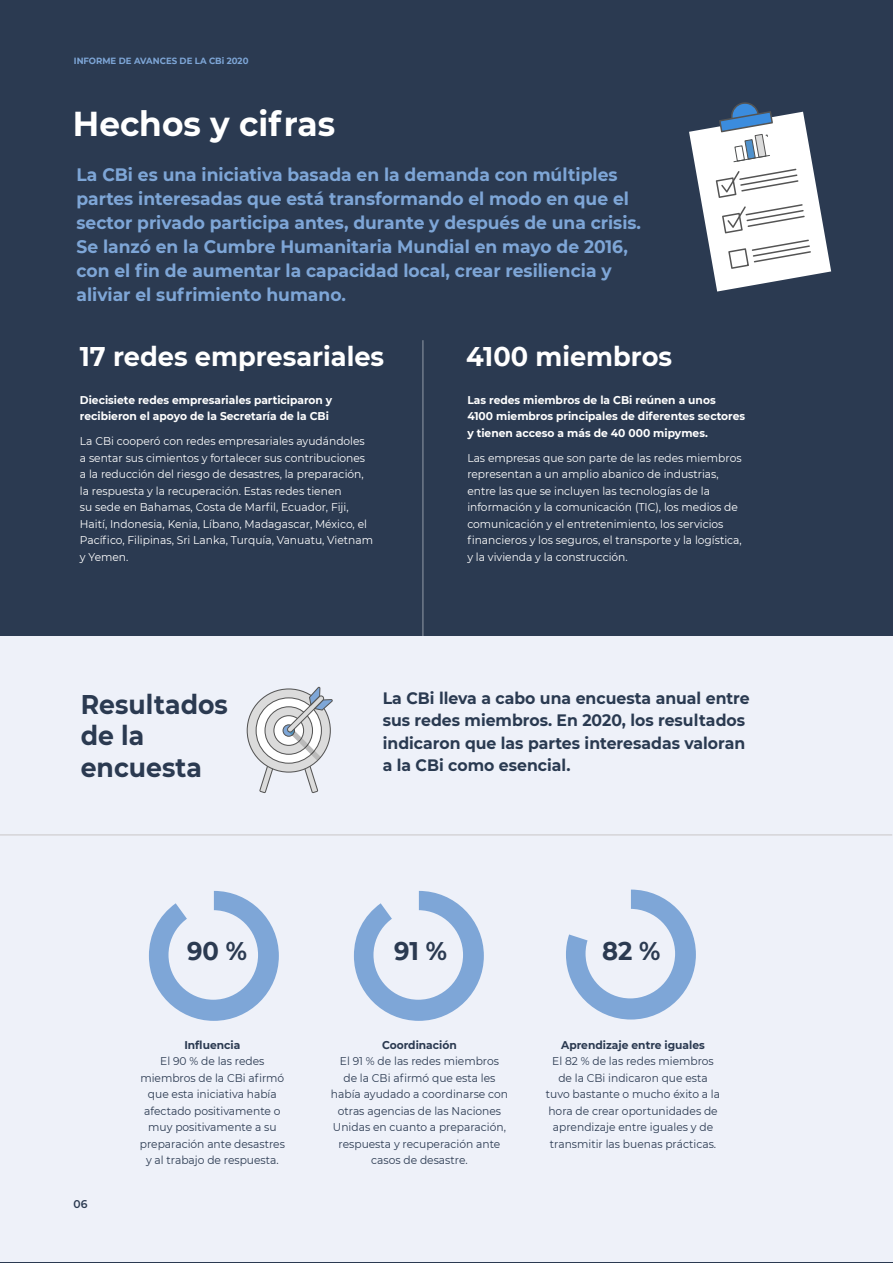
<style>
.page{position:relative;width:893px;height:1263px;background:#2b3a51}
.page>*{position:absolute;margin:0;border:0;box-sizing:border-box;transform-origin:0 0}
.t1{font:700 34.5px "Montserrat";color:#fff;scale:.95 1}
.t2{font:700 27px "Montserrat";color:#fff;scale:.95 1}
.t3{font:700 27px/31.5px "Montserrat";color:#2b3a51;scale:.93 1}
.t4{font:700 25.5px "Montserrat";color:#2b3a51;scale:.95 1}
.t5{font:700 18px/24px "Montserrat";color:#7ea6d7;scale:.95 1}
.t6{font:700 16.5px/22.5px "Montserrat";color:#2a3a51;scale:.95 1}
.t7{font:11.25px/16.5px "Montserrat";color:#fff;scale:.95 1}
.t8{font:11.25px/16.5px "Montserrat";color:#2b3a51;text-align:center;scale:.95 1}
.t9{font:700 11.25px/16.5px "Montserrat";color:#fff;scale:.95 1}
.t10{font:700 11.25px "Montserrat";color:#2b3a51;scale:.95 1}
.t11{font:600 11.25px "Montserrat";color:#2b3a51;scale:.95 1}
.t12{font:700 9px "Montserrat";color:#7ea6d7;scale:.95 1}
</style>
<div class="page">
<hr style="left:423px;top:340px;width:1px;height:318px;background:#fff">
<div style="left:0;top:637px;width:893px;height:625px;background:#eef1f9"></div>
<svg style="left:566px;top:889px;width:130px;height:130px"></svg>
<div style="left:585px;top:909px;width:90px;height:89px;background:#eef1f9;border-radius:50%"></div>
<hr style="left:0;top:834px;width:892px;height:1px;background:#c9c7c8">
<svg style="left:149px;top:891px;width:130px;height:130px"></svg>
<div style="left:168px;top:910px;width:90px;height:90px;background:#eef1f9;border-radius:50%"></div>
<svg style="left:354px;top:891px;width:130px;height:130px"></svg>
<div style="left:373px;top:910px;width:90px;height:90px;background:#eef1f9;border-radius:50%"></div>
<svg style="left:247px;top:687px;width:86px;height:106px"></svg>
<svg style="left:689px;top:102px;width:142px;height:190px"></svg>
<p class="t12" style="left:74px;top:54px;width:185px">INFORME DE AVANCES DE LA CBi 2020</p>
<p class="t1" style="left:73px;top:99px;width:278px">Hechos y cifras</p>
<p class="t5" style="left:77px;top:162px;width:596px">La CBi es una iniciativa basada en la demanda con múltiples partes interesadas que está transformando el modo en que el sector privado participa antes, durante y después de una crisis.<br>Se lanzó en la Cumbre Humanitaria Mundial en mayo de 2016, con el fin de aumentar la capacidad local, crear resiliencia y aliviar el sufrimiento humano.</p>
<p class="t2" style="left:80px;top:337px;width:322px">17 redes empresariales</p>
<p class="t2" style="left:466px;top:337px;width:218px">4100 miembros</p>
<p class="t9" style="left:80px;top:391px;width:267px">Diecisiete redes empresariales participaron y recibieron el apoyo de la Secretaría de la CBi</p>
<p class="t7" style="left:80px;top:433px;width:310px">La CBi cooperó con redes empresariales ayudándoles a sentar sus cimientos y fortalecer sus contribuciones a la reducción del riesgo de desastres, la preparación, la respuesta y la recuperación. Estas redes tienen<br>su sede en Bahamas, Costa de Marfil, Ecuador, Fiji, Haití, Indonesia, Kenia, Líbano, Madagascar, México, el Pacífico, Filipinas, Sri Lanka, Turquía, Vanuatu, Vietnam y Yemen.</p>
<p class="t9" style="left:467px;top:391px;width:294px">Las redes miembros de la CBi reúnen a unos<br>4100 miembros principales de diferentes sectores y tienen acceso a más de 40 000 mipymes.</p>
<p class="t7" style="left:467px;top:449px;width:290px">Las empresas que son parte de las redes miembros representan a un amplio abanico de industrias, entre las que se incluyen las tecnologías de la información y la comunicación (TIC), los medios de comunicación y el entretenimiento, los servicios financieros y los seguros, el transporte y la logística, y la vivienda y la construcción.</p>
<p class="t3" style="left:81px;top:687px;width:160px">Resultados de la encuesta</p>
<p class="t6" style="left:383px;top:686px;width:388px">La CBi lleva a cabo una encuesta anual entre sus redes miembros. En 2020, los resultados indicaron que las partes interesadas valoran a la CBi como esencial.</p>
<p class="t4" style="left:187px;top:933px;width:65px">90 %</p>
<p class="t4" style="left:394px;top:933px;width:57px">91 %</p>
<p class="t4" style="left:602px;top:933px;width:63px">82 %</p>
<p class="t11" style="left:74px;top:1196px;width:16px">06</p>
<p class="t10" style="left:184px;top:1036px;width:60px">Influencia</p>
<p class="t8" style="left:140px;top:1052px;width:154px">El 90 % de las redes miembros de la CBi afirmó que esta iniciativa había afectado positivamente o muy positivamente a su preparación ante desastres y al trabajo de respuesta.</p>
<p class="t10" style="left:382px;top:1036px;width:80px">Coordinación</p>
<p class="t8" style="left:331px;top:1052px;width:188px">El 91 % de las redes miembros<br>de la CBi afirmó que esta les había ayudado a coordinarse con otras agencias de las Naciones<br>Unidas en cuanto a preparación, respuesta y recuperación ante casos de desastre.</p>
<p class="t10" style="left:561px;top:1036px;width:153px">Aprendizaje entre iguales</p>
<p class="t8" style="left:546px;top:1052px;width:185px">El 82 % de las redes miembros de la CBi indicaron que esta tuvo bastante o mucho éxito a la hora de crear oportunidades de aprendizaje entre iguales y de transmitir las buenas prácticas.</p>
</div>
